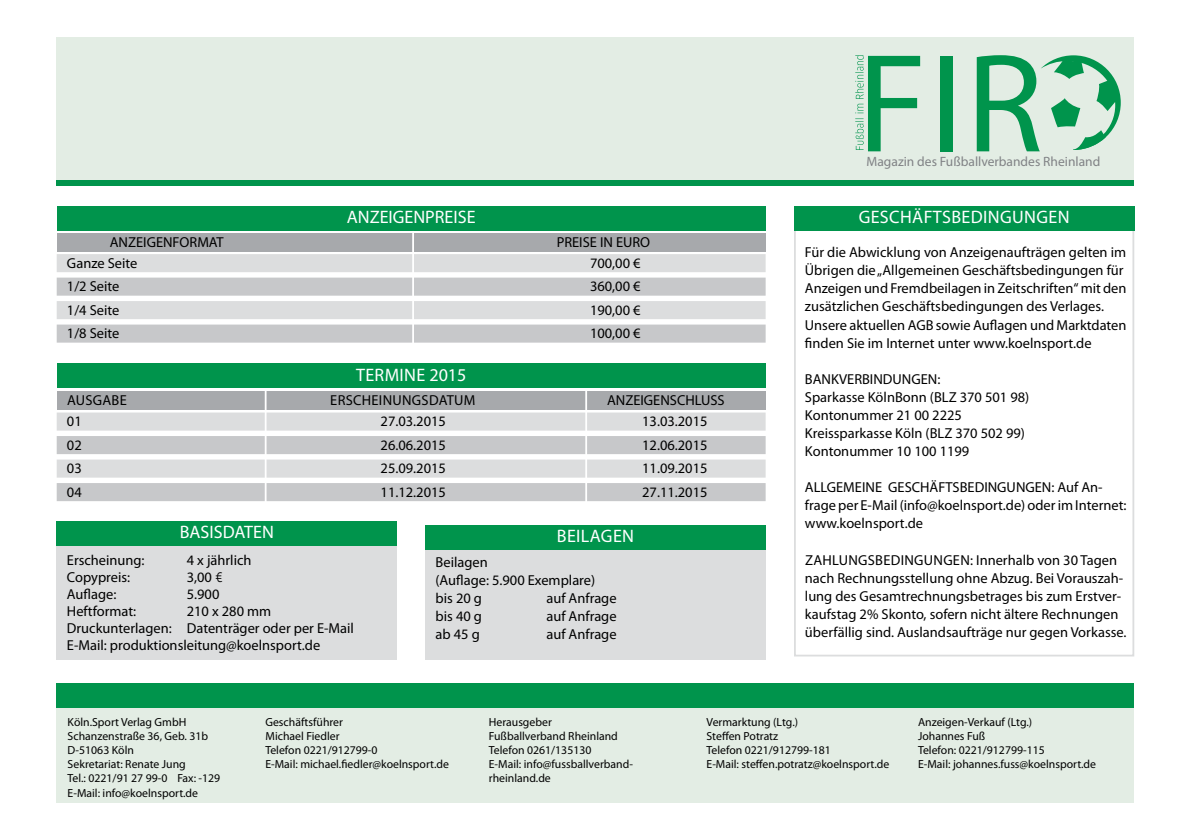
<style>
.page{position:relative;width:1191px;height:840px;background:#fff}
.page>*{position:absolute;margin:0;border:0;box-sizing:border-box;transform-origin:0 0}
.t1{font:141.4px "Myriad Pro";color:#00944c}
.t2{font:18px "Myriad Pro";letter-spacing:.02em;color:#fff}
.t3{font:14.4px/18px "Myriad Pro";color:#000}
.t4{font:14.4px "Myriad Pro";letter-spacing:.02em;color:#000}
.t5{font:13.4px "Myriad Pro";color:#808285}
.t6{font:11.8px/14px "Myriad Pro";color:#000}
.s1{font-family:"Zwo OT";font-weight:300}
</style>
<div class="page">
<div style="left:425px;top:541px;width:340px;height:118px;background:#dcddde"></div>
<div style="left:57px;top:37px;width:1077px;height:145px;background:#e3ede4"></div>
<div style="left:57px;top:254px;width:708px;height:18px;background:#dcddde"></div>
<div style="left:57px;top:277px;width:708px;height:18px;background:#c7c8ca"></div>
<div style="left:57px;top:301px;width:708px;height:18px;background:#dcddde"></div>
<div style="left:57px;top:324px;width:708px;height:18px;background:#c7c8ca"></div>
<div style="left:57px;top:206px;width:708px;height:24px;background:#00944c"></div>
<div style="left:57px;top:541px;width:340px;height:118px;background:#dcddde"></div>
<div style="left:57px;top:520px;width:340px;height:25px;background:#00944c"></div>
<div style="left:57px;top:180px;width:1077px;height:5px;background:#00944c"></div>
<svg style="left:855px;top:55px;width:8px;height:95px"></svg>
<svg style="left:1041px;top:55px;width:79px;height:95px"></svg>
<div style="left:425px;top:524px;width:340px;height:25px;background:#00944c"></div>
<div style="left:57px;top:686px;width:1077px;height:116px;background:#e3ede4"></div>
<div style="left:57px;top:683px;width:1077px;height:24px;background:#00944c"></div>
<div style="left:57px;top:412px;width:708px;height:18px;background:#dcddde"></div>
<div style="left:57px;top:436px;width:708px;height:18px;background:#c7c8ca"></div>
<div style="left:57px;top:459px;width:708px;height:18px;background:#dcddde"></div>
<div style="left:57px;top:483px;width:708px;height:18px;background:#c7c8ca"></div>
<div style="left:57px;top:363px;width:708px;height:24px;background:#00944c"></div>
<div style="left:57px;top:391px;width:708px;height:18px;background:#a7a9ac"></div>
<hr style="left:265px;top:388px;width:1px;height:121px;background:#fff">
<hr style="left:585px;top:388px;width:2px;height:123px;background:#fff">
<div style="left:57px;top:234px;width:708px;height:18px;background:#a7a9ac"></div>
<hr style="left:412px;top:231px;width:2px;height:121px;background:#fff">
<div style="left:794px;top:225px;width:340px;height:431px;border:2px solid #dcddde"></div>
<div style="left:794px;top:206px;width:340px;height:24px;background:#00944c"></div>
<p class="t2" style="left:347px;top:206px;width:130px">ANZEIGENPREISE</p>
<p class="t3" style="left:110px;top:233px;width:115px">ANZEIGENFORMAT</p>
<p class="t3" style="left:557px;top:233px;width:95px">PREISE IN EURO</p>
<p class="t3" style="left:67px;top:254px;width:72px">Ganze Seite</p>
<p class="t3" style="left:590px;top:254px;width:52px">700,00 €</p>
<p class="t3" style="left:67px;top:277px;width:54px">1/2 Seite</p>
<p class="t3" style="left:590px;top:277px;width:52px">360,00 €</p>
<p class="t3" style="left:67px;top:301px;width:54px">1/4 Seite</p>
<p class="t3" style="left:590px;top:301px;width:52px">190,00 €</p>
<p class="t3" style="left:67px;top:324px;width:54px">1/8 Seite</p>
<p class="t3" style="left:590px;top:324px;width:52px">100,00 €</p>
<p class="t2" style="left:356px;top:363px;width:112px">termine 2015</p>
<p class="t3" style="left:67px;top:391px;width:45px">Ausgabe</p>
<p class="t4" style="left:330px;top:391px;width:145px">Erscheinungsdatum</p>
<p class="t3" style="left:607px;top:391px;width:119px">Anzeigensch luss</p>
<p class="t3" style="left:67px;top:412px;width:16px">01</p>
<p class="t3" style="left:381px;top:412px;width:67px">27.03.2015</p>
<p class="t3" style="left:642px;top:412px;width:67px">13.03.2015</p>
<p class="t3" style="left:67px;top:435px;width:16px">02</p>
<p class="t3" style="left:381px;top:435px;width:67px">26.06.2015</p>
<p class="t3" style="left:642px;top:435px;width:67px">12.06.2015</p>
<p class="t3" style="left:67px;top:459px;width:16px">03</p>
<p class="t3" style="left:381px;top:459px;width:67px">25.09.2015</p>
<p class="t3" style="left:642px;top:459px;width:67px">11.09.2015</p>
<p class="t3" style="left:67px;top:482px;width:16px">04</p>
<p class="t3" style="left:381px;top:482px;width:67px">11.12.2015</p>
<p class="t3" style="left:642px;top:482px;width:67px">27.11.2015</p>
<p class="t2" style="left:180px;top:520px;width:93px">BASIS DATEN</p>
<p class="t3" style="left:67px;top:550px;width:79px">Erscheinung:</p>
<p class="t3" style="left:187px;top:550px;width:66px">4 x jährlich</p>
<p class="t3" style="left:67px;top:567px;width:65px">Copypreis:</p>
<p class="t3" style="left:187px;top:567px;width:38px">3,00 <span class="s1">€</span></p>
<p class="t3" style="left:67px;top:584px;width:51px">Auflage:</p>
<p class="t3" style="left:187px;top:584px;width:34px">5.900</p>
<p class="t3" style="left:67px;top:601px;width:71px">Heftformat:</p>
<p class="t3" style="left:67px;top:602px;width:288px;line-height:17.2px;text-indent:120px">210 x 280 mm<br>Druckunterlagen: Datenträger oder per E-Mail<br>E-Mail: produktionsleitung@koelnsport.de</p>
<p class="t2" style="left:557px;top:524px;width:79px">beilagen</p>
<p class="t3" style="left:435px;top:553px;width:161px">Beilagen<br>(Auflage: 5.900 Exemplare) bis 20 g</p>
<p class="t3" style="left:546px;top:588px;width:72px">auf Anfrage</p>
<p class="t3" style="left:435px;top:606px;width:48px">bis 40 g</p>
<p class="t3" style="left:546px;top:606px;width:72px">auf Anfrage</p>
<p class="t3" style="left:435px;top:624px;width:46px">ab45g</p>
<p class="t3" style="left:546px;top:624px;width:72px">auf Anfrage</p>
<h1 class="t1" style="left:857px;top:17px;width:123px">FIR</h1>
<p class="t5" style="left:866px;top:153px;width:235px">Magazin des Fußballverbandes Rheinland</p>
<p class="t2" style="left:858px;top:206px;width:212px">Geschäftsbedingungen</p>
<p class="t3" style="left:805px;top:243px;width:323px">Für die Abwicklung von Anzeigenaufträgen gelten im Übrigen die„Allgemeinen Geschäftsbedingungen für Anzeigen und Fremdbeilagen in Zeitschriften“ mit den zusätzlichen Geschäftsbedingungen des Verlages.<br>Unsere aktuellen AGB sowie Auflagen und Marktdaten finden Sie im I nternet unter www.koelnsport.de</p>
<p class="t3" style="left:805px;top:369px;width:98px">BANKVERBIN DUNG</p>
<p class="t3" style="left:805px;top:369px;width:226px;text-indent:116px">EN:<br>Sparkasse KölnBonn (BLZ 370 501 98)<br>Kontonummer 21 00 2225<br>Kreissparkasse Köln (BLZ 370 502 99)<br>Kontonummer 10 100 1199</p>
<p class="t3" style="left:805px;top:478px;width:189px">ALLGEMEIN E GESCHÄFTSBEDINGUNG</p>
<p class="t3" style="left:805px;top:478px;width:323px;text-indent:230px">EN: Auf An&shy;frage per E-Mail (info@koelnsport.de) oderim I nternet: www.koelnsport.de</p>
<p class="t3" style="left:805px;top:550px;width:10px">Zah</p>
<p class="t3" style="left:805px;top:550px;width:323px;text-indent:27px">lungsbedingungen: Innerhalb von 30 Tagen nach Rechnungsstellung ohne Abzug. Bei Vorauszah&shy;lung des Gesamtrechnungsbetrages bis zum Erstver&shy;kaufstag 2% Skonto, sofern nicht ältere Rechnungen überfällig sind. Auslandsaufträge nur gegen Vorkasse.</p>
<p class="t6" style="left:68px;top:714px;width:154px">Köln.Sport Verlag GmbH<br>Schanzenstraße 36, Geb. 31b<br>D-51063 Köln<br>Sekretariat: Renate Jung<br>Tel.: 0221/91 27 99-0 Fax: -129<br>E-Mail: info@koelnsport.de</p>
<p class="t6" style="left:489px;top:714px;width:146px">Herausgeber<br>Fußballverband Rheinland<br>Telefon 0261/135130<br>E-Mail: info@fussballverband&shy;rheinland.de</p>
<p class="t6" style="left:706px;top:714px;width:184px">Vermarktung (Ltg.)<br>Steffen Potratz<br>Telefon 0221/912799-181<br>E-Mail: steffen.potratz@koelnsport.de</p>
<p class="t6" style="left:918px;top:714px;width:179px">Anzeigen-Verkauf (Ltg.)<br>Johannes Fuß<br>Telefon: 0221/912799-115<br>E-Mail: johannes.fuss@koelnsport.de</p>
<p class="t6" style="left:265px;top:714px;width:185px">Geschäftsführer<br>Michael Fiedler<br>Telefon 0221/912799-0<br>E-Mail: michael.fiedler@koelnsport.de</p>
</div>
